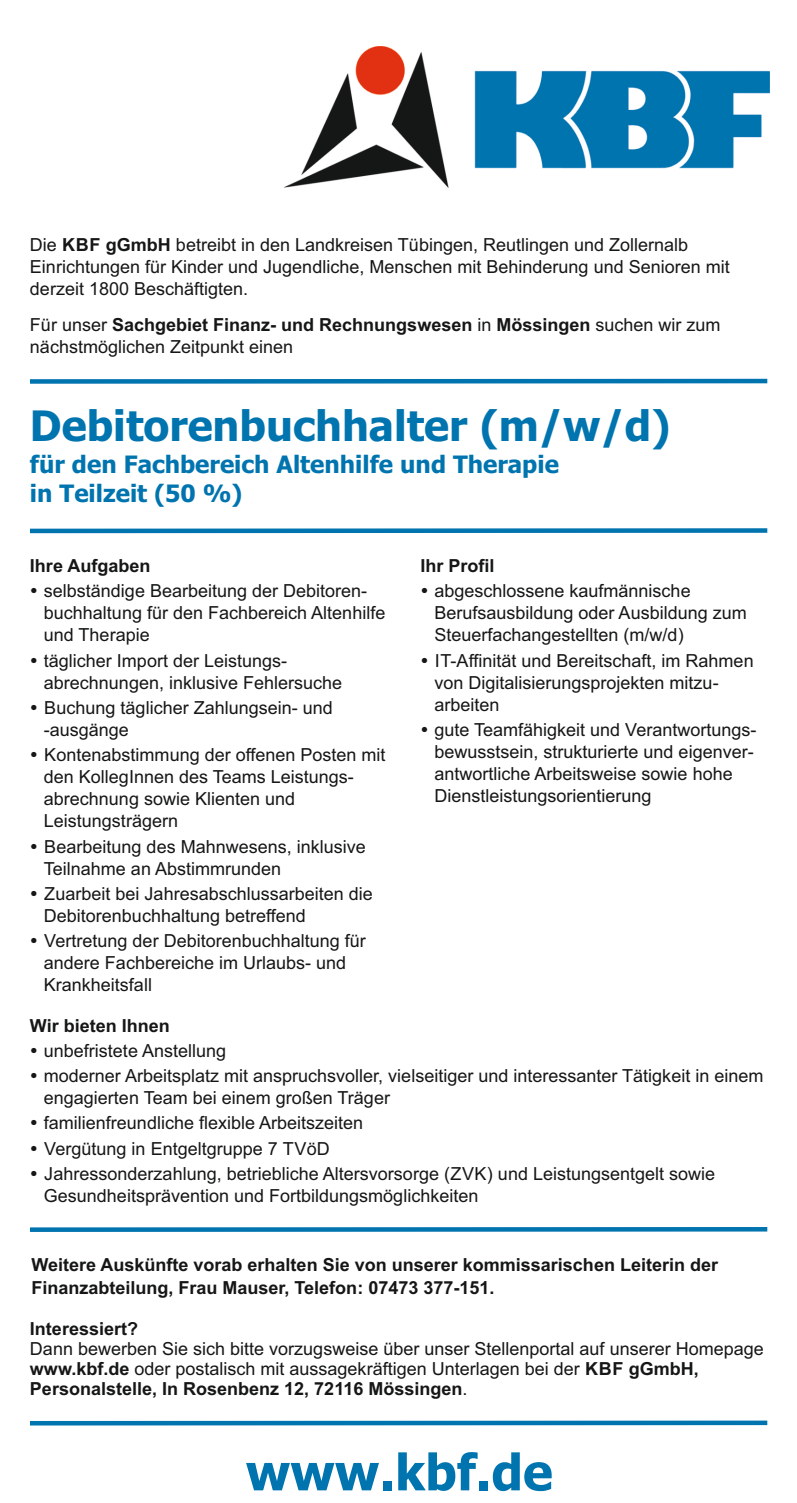
<style>
.page{position:relative;width:797px;height:1503px;background:#fff}
.page>*{position:absolute;margin:0;border:0;box-sizing:border-box;transform-origin:0 0}
.t1{font:700 50px "Tahoma";color:#0074af}
.t2{font:700 42px "Tahoma";color:#0074af}
.t3{font:700 24px/29px "Tahoma";color:#0074af}
.t4{font:18px/22.2px "Arial";color:#151616}
.t5{font:700 18px/22.2px "Arial";color:#151616}
.s1{font-weight:700}
</style>
<div class="page">
<div style="left:30px;top:379px;width:737px;height:5px;background:#0074af"></div>
<div style="left:30px;top:528px;width:737px;height:5px;background:#0074af"></div>
<div style="left:30px;top:1227px;width:737px;height:5px;background:#0074af"></div>
<img style="left:285px;top:46px;width:484px;height:142px">
<div style="left:30px;top:1420px;width:737px;height:5px;background:#0074af"></div>
<p class="t4" style="left:30px;top:235px;width:701px">Die <span class="s1">KBF gGmbH</span> betreibt in den Landkreisen Tübingen, Reutlingen und Zollernalb<br>Einrichtungen für Kinder und Jugendliche, Menschen mit Behinderung und Senioren mit derzeit 1800 Beschäftigten.</p>
<p class="t4" style="left:30px;top:315px;width:692px">Für unser <span class="s1">Sachgebiet Finanz- und Rechnungswesen</span> in <span class="s1">Mössingen</span> suchen wir zum nächstmöglichen Zeitpunkt einen</p>
<h2 class="t2" style="left:30px;top:408px;width:641px">Debitorenbuchhalter (m/w/d)</h2>
<h3 class="t3" style="left:30px;top:452px;width:530px">für den Fachbereich Altenhilfe und Therapie in Teilzeit (50 %)</h3>
<p class="t5" style="left:30px;top:556px;width:122px">Ihre Aufgaben</p>
<p class="t4" style="left:44px;top:581px;width:343px;text-indent:-14px">• selbständige Bearbeitung der Debitoren&shy;buchhaltung für den Fachbereich Altenhilfe und Therapie</p>
<p class="t4" style="left:44px;top:651px;width:300px;text-indent:-14px">• täglicher Import der Leistungs&shy;abrechnungen, inklusive Fehlersuche</p>
<p class="t4" style="left:44px;top:698px;width:290px;text-indent:-14px">• Buchung täglicher Zahlungsein- und -ausgänge</p>
<p class="t4" style="left:44px;top:745px;width:343px;text-indent:-14px">• Kontenabstimmung der offenen Posten mit den KollegInnen des Teams Leistungs&shy;abrechnung sowie Klienten und<br>Leistungsträgern</p>
<p class="t4" style="left:44px;top:837px;width:323px;text-indent:-14px">• Bearbeitung des Mahnwesens, inklusive<br>Teilnahme an Abstimmrunden</p>
<p class="t4" style="left:44px;top:884px;width:330px;text-indent:-14px">• Zuarbeit bei Jahresabschlussarbeiten die<br>Debitorenbuchhaltung betreffend</p>
<p class="t4" style="left:44px;top:931px;width:323px;text-indent:-14px">• Vertretung der Debitorenbuchhaltung für andere Fachbereiche im Urlaubs- und<br>Krankheitsfall</p>
<p class="t5" style="left:420px;top:556px;width:76px">Ihr Profil</p>
<p class="t4" style="left:434px;top:581px;width:314px;text-indent:-14px">• abgeschlossene kaufmännische<br>Berufsausbildung oder Ausbildung zum<br>Steuerfachangestellten (m/w/d)</p>
<p class="t4" style="left:434px;top:651px;width:321px;text-indent:-14px">• IT-Affinität und Bereitschaft, im Rahmen von Digitalisierungsprojekten mitzu&shy;arbeiten</p>
<p class="t4" style="left:434px;top:720px;width:323px;text-indent:-14px">• gute Teamfähigkeit und Verantwortungs&shy;bewusstsein, strukturierte und eigenver&shy;antwortliche Arbeitsweise sowie hohe Dienstleistungsorientierung</p>
<p class="t5" style="left:30px;top:1016px;width:141px">Wir bieten Ihnen</p>
<p class="t4" style="left:30px;top:1041px;width:198px">• unbefristete Anstellung</p>
<p class="t4" style="left:44px;top:1066px;width:721px;text-indent:-14px">• moderner Arbeitsplatz mit anspruchsvoller, vielseitiger und interessanter Tätigkeit in einem engagierten Team bei einem großen Träger</p>
<p class="t4" style="left:30px;top:1114px;width:335px">• familienfreundliche flexible Arbeitszeiten</p>
<p class="t4" style="left:30px;top:1139px;width:301px">• Vergütung in Entgeltgruppe 7 TVöD</p>
<p class="t4" style="left:44px;top:1164px;width:672px;text-indent:-14px">• Jahressonderzahlung, betriebliche Altersvorsorge (ZVK) und Leistungsentgelt sowie<br>Gesundheitsprävention und Fortbildungsmöglichkeiten</p>
<p class="t5" style="left:31px;top:1255px;width:688px">Weitere Auskünfte vorab erhalten Sie von unserer kommissarischen Leiterin der<br>Finanzabteilung, Frau Mauser, Telefon: 07473 377-151.</p>
<p class="t5" style="left:30px;top:1319px;width:110px">Interessiert?</p>
<p class="t4" style="left:30px;top:1340px;width:735px;line-height:20.2px">Dann bewerben Sie sich bitte vorzugsweise über unser Stellenportal auf unserer Homepage <span class="s1">www.kbf.de</span> oder postalisch mit aussagekräftigen Unterlagen bei der <span class="s1">KBF gGmbH,<br>Personalstelle, In Rosenbenz 12, 72116 Mössingen</span>.</p>
<h1 class="t1" style="left:246px;top:1452px;width:308px">www.kbf.de</h1>
</div>
